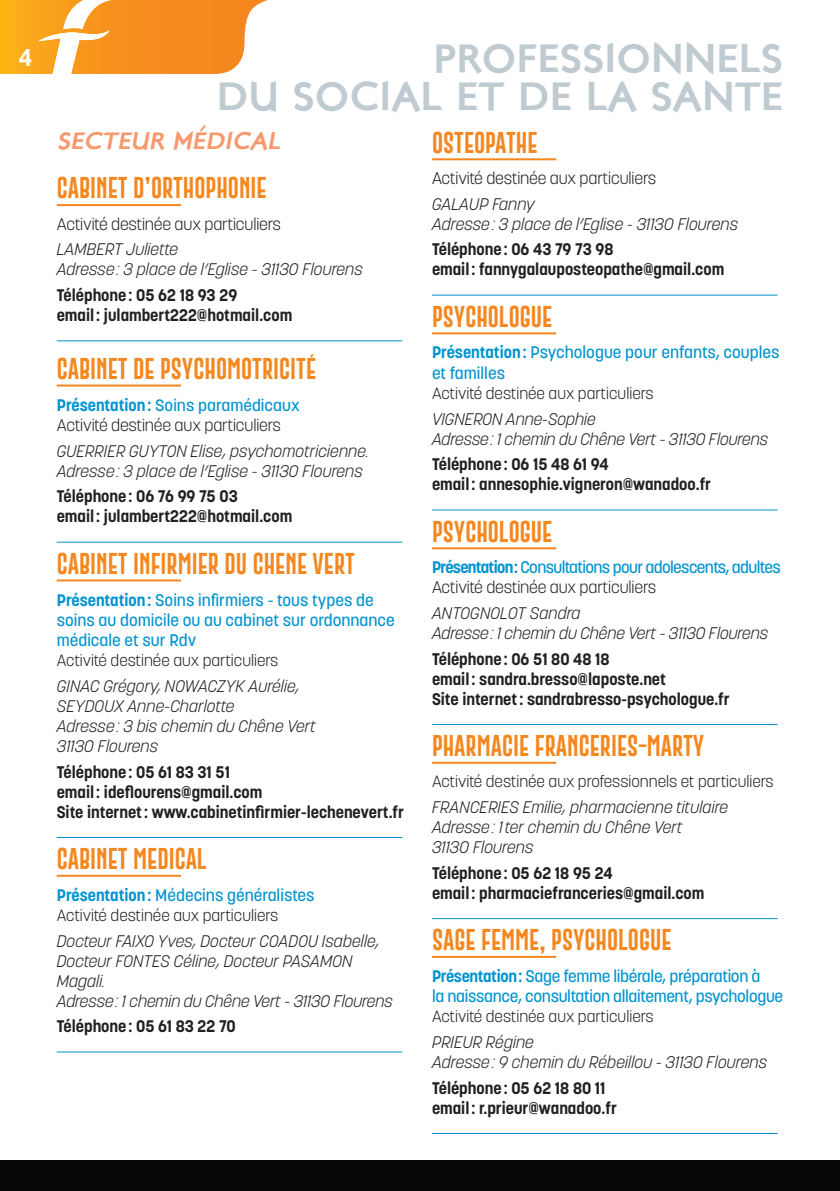
<style>
.page{position:relative;width:840px;height:1191px;background:#fff}
.page>*{position:absolute;margin:0;border:0;box-sizing:border-box;transform-origin:0 0}
.t1{font:40px/38px "London Two";color:#c0cbd1;text-align:right}
.t2{font:italic 24px "London Two";color:#f7996d}
.t3{font:700 24px "Korolev";color:#fff}
.t4{font:22px "Gobold Extra 2";color:#f5871f}
.t5{font:italic 300 16.6px/20px "Korolev";color:#231f20}
.t6{font:700 16.6px/20px "Korolev";color:#231f20}
.t7{font:500 16.6px/20.4px "Korolev";color:#0093d0}
.t8{font:300 16.6px "Korolev";letter-spacing:-.01em;color:#231f20}
.t9{font:500 16.6px/20.4px "Korolev";letter-spacing:-.02em;color:#0093d0}
.t10{font:500 16.6px/20px "Korolev";letter-spacing:-.04em;color:#0093d0}
.t11{font:500 16.2px "Korolev";color:#0093d0}
.t12{font:300 16px "Korolev";color:#231f20}
.s1{font-weight:700;font-size:16.6px}
.s2{font-weight:700}
.s3{font-weight:300;color:#231f20}
</style>
<div class="page">
<div style="left:0;top:1159px;width:839px;height:32px;background:#060609"></div>
<svg style="left:0;top:0;width:267px;height:74px"></svg>
<hr style="left:57px;top:204px;width:124px;height:2px;background:#f5871f">
<hr style="left:57px;top:340px;width:345px;height:1px;background:#0093d0">
<hr style="left:57px;top:384px;width:124px;height:2px;background:#f5871f">
<hr style="left:57px;top:542px;width:345px;height:1px;background:#0093d0">
<hr style="left:57px;top:579px;width:124px;height:2px;background:#f5871f">
<hr style="left:57px;top:837px;width:345px;height:1px;background:#0093d0">
<hr style="left:57px;top:874px;width:124px;height:2px;background:#f5871f">
<hr style="left:57px;top:1051px;width:345px;height:1px;background:#0093d0">
<hr style="left:432px;top:158px;width:124px;height:2px;background:#f5871f">
<hr style="left:432px;top:295px;width:345px;height:1px;background:#0093d0">
<hr style="left:432px;top:332px;width:124px;height:2px;background:#f5871f">
<hr style="left:432px;top:509px;width:345px;height:1px;background:#0093d0">
<hr style="left:432px;top:547px;width:124px;height:2px;background:#f5871f">
<hr style="left:432px;top:724px;width:345px;height:1px;background:#0093d0">
<hr style="left:432px;top:762px;width:124px;height:2px;background:#f5871f">
<hr style="left:432px;top:918px;width:345px;height:1px;background:#0093d0">
<hr style="left:432px;top:956px;width:124px;height:2px;background:#f5871f">
<hr style="left:432px;top:1133px;width:345px;height:1px;background:#0093d0">
<h2 class="t3" style="left:19px;top:42px;width:15px">4</h2>
<h1 class="t1" style="left:217px;top:39px;width:567px">PROFESSIONNELS<br>DU SOCIAL ET DE LA SANTE</h1>
<h2 class="t2" style="left:57px;top:125px;width:230px">SECTEUR MÉDICAL</h2>
<h3 class="t4" style="left:57px;top:174px;width:211px">CABINET D’ORTHOPHONIE</h3>
<p class="t8" style="left:57px;top:213px;width:225px">Activité destinée aux particuliers</p>
<p class="t5" style="left:57px;top:239px;width:307px">LAMBERT Juliette<br>Adresse: 3 place de l’Eglise - 31130 Flourens</p>
<p class="t6" style="left:57px;top:285px;width:237px">Téléphone : 05 62 18 93 29<br>email : julambert222@hotmail.com</p>
<h3 class="t4" style="left:57px;top:354px;width:261px">CABINET DE PSYCHOMOTRICITÉ</h3>
<p class="t11" style="left:57px;top:395px;width:244px"><span class="s1">Présentation:</span> Soins paramédicaux</p>
<p class="t8" style="left:57px;top:415px;width:225px">Activité destinée aux particuliers</p>
<p class="t5" style="left:57px;top:441px;width:313px">GUERRIER GUYTON Elise, psychomotricienne.<br>Adresse: 3 place de l’Eglise - 31130 Flourens</p>
<p class="t6" style="left:57px;top:486px;width:237px">Téléphone : 06 76 99 75 03<br>email : julambert222@hotmail.com</p>
<h3 class="t4" style="left:57px;top:549px;width:299px">CABINET INFIRMIER DU CHENE VERT</h3>
<p class="t7" style="left:57px;top:589px;width:339px"><span class="s2">Présentation:</span> Soins infirmiers - tous types de soins au domicile ou au cabinet sur ordonnance médicale et sur Rdv</p>
<p class="t12" style="left:57px;top:650px;width:223px">Activité destinée aux particuliers</p>
<p class="t5" style="left:57px;top:676px;width:260px">GINAC Grégory, NOWACZYK Aurélie,<br>SEYDOUX Anne-Charlotte<br>Adresse: 3 bis chemin du Chêne Vert<br>31130 Flourens</p>
<p class="t6" style="left:57px;top:762px;width:348px">Téléphone : 05 61 83 31 51<br>email : ideflourens@gmail.com<br>Site internet: www.cabinetinfirmier-lechenevert.fr</p>
<h3 class="t4" style="left:57px;top:844px;width:151px">CABINET MEDICAL</h3>
<p class="t7" style="left:57px;top:884px;width:259px"><span class="s2">Présentation:</span> Médecins généralistes</p>
<p class="t12" style="left:57px;top:905px;width:223px">Activité destinée aux particuliers</p>
<p class="t5" style="left:57px;top:930px;width:337px">Docteur FAIXO Yves, Docteur COADOU Isabelle, Docteur FONTES Céline, Docteur PASAMON Magali.<br>Adresse: 1 chemin du Chêne Vert - 31130 Flourens</p>
<p class="t6" style="left:57px;top:1016px;width:180px">Téléphone : 05 61 83 22 70</p>
<h3 class="t4" style="left:432px;top:128px;width:107px">OSTEOPATHE</h3>
<p class="t8" style="left:432px;top:168px;width:225px">Activité destinée aux particuliers</p>
<p class="t5" style="left:432px;top:194px;width:307px">GALAUP Fanny<br>Adresse: 3 place de l’Eglise - 31130 Flourens</p>
<p class="t6" style="left:432px;top:239px;width:293px">Téléphone : 06 43 79 73 98<br>email : fannygalauposteopathe@gmail.com</p>
<h3 class="t4" style="left:432px;top:302px;width:122px">PSYCHOLOGUE</h3>
<p class="t7" style="left:432px;top:342px;width:349px"><span class="s2">Présentation:</span> Psychologue pour enfants, couples et familles</p>
<p class="t12" style="left:432px;top:383px;width:223px">Activité destinée aux particuliers</p>
<p class="t5" style="left:432px;top:409px;width:337px">VIGNERON Anne-Sophie<br>Adresse: 1 chemin du Chêne Vert - 31130 Flourens</p>
<p class="t6" style="left:432px;top:454px;width:280px">Téléphone : 06 15 48 61 94<br>email : annesophie.vigneron@wanadoo.fr</p>
<h3 class="t4" style="left:432px;top:517px;width:122px">PSYCHOLOGUE</h3>
<p class="t10" style="left:432px;top:557px;width:350px"><span class="s2">Présentation:</span> Consultations pour adolescents, adultes<br><span class="s3">Activité destinée aux particuliers</span></p>
<p class="t5" style="left:432px;top:603px;width:337px">ANTOGNOLOT Sandra<br>Adresse: 1 chemin du Chêne Vert - 31130 Flourens</p>
<p class="t6" style="left:432px;top:649px;width:299px">Téléphone : 06 51 80 48 18<br>email : sandra.bresso@laposte.net<br>Site internet: sandrabresso-psychologue.fr</p>
<h3 class="t4" style="left:432px;top:731px;width:274px">PHARMACIE FRANCERIES-MARTY</h3>
<p class="t12" style="left:432px;top:771px;width:343px">Activité destinée aux professionnels et particuliers</p>
<p class="t5" style="left:432px;top:797px;width:297px">FRANCERIES Emilie, pharmacienne titulaire<br>Adresse: 1ter chemin du Chêne Vert<br>31130 Flourens</p>
<p class="t6" style="left:432px;top:863px;width:274px">Téléphone : 05 62 18 95 24<br>email : pharmaciefranceries@gmail.com</p>
<h3 class="t4" style="left:432px;top:925px;width:241px">SAGE FEMME, PSYCHOLOGUE</h3>
<p class="t9" style="left:432px;top:966px;width:352px"><span class="s2">Présentation:</span> Sage femme libérale, préparation à<br>la naissance, consultation allaitement, psychologue</p>
<p class="t12" style="left:432px;top:1006px;width:223px">Activité destinée aux particuliers</p>
<p class="t5" style="left:432px;top:1032px;width:336px">PRIEUR Régine<br>Adresse: 9 chemin du Rébeillou - 31130 Flourens</p>
<p class="t6" style="left:432px;top:1078px;width:186px">Téléphone : 05 62 18 80 11 email : r.prieur@wanadoo.fr</p>
</div>
